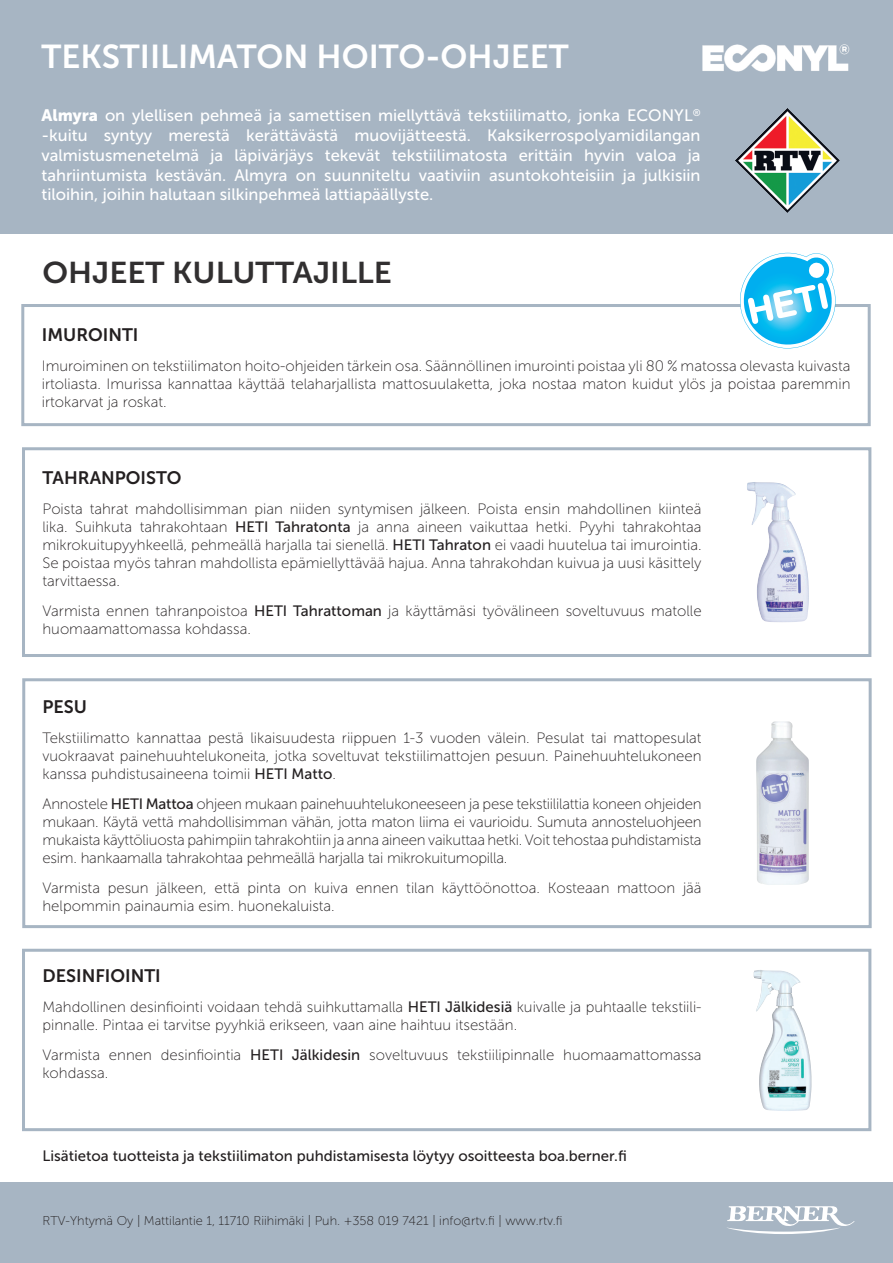
<style>
.page{position:relative;width:893px;height:1263px;background:#fff}
.page>*{position:absolute;margin:0;border:0;box-sizing:border-box;transform-origin:0 0}
.t1{font:33px "Museo Sans 700";color:#fff}
.Default{font:30px "Museo Sans 700";color:#312f30;scale:1.05 1}
.Default-2{font:18px "Museo Sans 700";color:#231f20}
.Default-3{font:16.5px/19.8px "Museo Sans 500";color:#fff;text-align:justify}
.t2{font:15px/18px "Museo Sans 100";color:#231f20;text-align:justify}
.t3{font:15px "Museo Sans 500";color:#231f20}
.Default-4{font:12.75px "Museo Sans 100";color:#231f20}
.s1{font-family:"Museo Sans 900"}
.s2{font-family:"Museo Sans 500"}
</style>
<div class="page">
<div style="left:0;top:1182px;width:893px;height:81px;background:#a7b5c3"></div>
<div style="left:0;top:0;width:893px;height:233px;background:#a7b5c3"></div>
<svg style="left:727px;top:1206px;width:128px;height:28px"></svg>
<div style="left:22px;top:678px;width:850px;height:250px;border:3px solid #a7b5c3"></div>
<div style="left:22px;top:949px;width:849px;height:182px;border:3px solid #a7b5c3"></div>
<div style="left:22px;top:447px;width:849px;height:210px;border:3px solid #a7b5c3"></div>
<div style="left:21px;top:304px;width:850px;height:122px;border:3px solid #a7b5c3"></div>
<img style="left:756px;top:721px;width:53px;height:164px">
<img style="left:754px;top:970px;width:57px;height:141px">
<img style="left:747px;top:482px;width:9px;height:41px">
<img style="left:702px;top:44px;width:148px;height:28px">
<img style="left:735px;top:108px;width:105px;height:105px">
<svg style="left:740px;top:252px;width:96px;height:97px"></svg>
<p class="t1" style="left:41px;top:39px;width:529px">TEKSTIILIMATON HOITO-OHJEET</p>
<p class="Default-3" style="left:41px;top:106px;width:661px"><span class="s1">Almyra</span> on ylellisen pehmeä ja samettisen miellyttävä tekstiilimatto, jonka ECONYL<sup>® </sup>-kuitu syntyy merestä kerättävästä muovijätteestä. Kaksikerrospolyamidilangan valmistusmenetelmä ja läpivärjäys tekevät tekstiilimatosta erittäin hyvin valoa ja tahriintumista kestävän. Almyra on suunniteltu vaativiin asuntokohteisiin ja julkisiin tiloihin, joihin halutaan silkinpehmeä lattiapäällyste.</p>
<p class="Default" style="left:42px;top:256px;width:334px">OHJEET KULUTTAJILLE</p>
<p class="Default-2" style="left:42px;top:325px;width:98px">IMUROINTI</p>
<p class="t2" style="left:42px;top:357px;width:810px">Imuroiminen on tekstiilimaton hoito-ohjeiden tärkein osa. Säännöllinen imurointi poistaa yli 80 % matossa olevasta kuivasta irtoliasta. Imurissa kannattaa käyttää telaharjallista mattosuulaketta, joka nostaa maton kuidut ylös ja poistaa paremmin irtokarvat ja roskat.</p>
<p class="Default-2" style="left:43px;top:468px;width:141px">TAHRANPOISTO</p>
<p class="t2" style="left:43px;top:500px;width:661px">Poista tahrat mahdollisimman pian niiden syntymisen jälkeen. Poista ensin mahdollinen kiinteä lika. Suihkuta tahrakohtaan <span class="s2">HETI Tahratonta</span> ja anna aineen vaikuttaa hetki. Pyyhi tahrakohtaa mikrokuitupyyhkeellä, pehmeällä harjalla tai sienellä. <span class="s2">HETI Tahraton</span> ei vaadi huutelua tai imurointia.<br>Se poistaa myös tahran mahdollista epämiellyttävää hajua. Anna tahrakohdan kuivua ja uusi käsittely tarvittaessa.</p>
<p class="t2" style="left:43px;top:602px;width:661px">Varmista ennen tahranpoistoa <span class="s2">HETI Tahrattoman</span> ja käyttämäsi työvälineen soveltuvuus matolle huomaamattomassa kohdassa.</p>
<p class="Default-2" style="left:43px;top:697px;width:46px">PESU</p>
<p class="t2" style="left:43px;top:729px;width:661px">Tekstiilimatto kannattaa pestä likaisuudesta riippuen 1-3 vuoden välein. Pesulat tai mattopesulat vuokraavat painehuuhtelukoneita, jotka soveltuvat tekstiilimattojen pesuun. Painehuuhtelukoneen kanssa puhdistusaineena toimii <span class="s2">HETI Matto</span>.</p>
<p class="t2" style="left:43px;top:795px;width:661px">Annostele <span class="s2">HETI Mattoa</span> ohjeen mukaan painehuuhtelukoneeseen ja pese tekstiililattia koneen ohjeiden mukaan. Käytä vettä mahdollisimman vähän, jotta maton liima ei vaurioidu. Sumuta annosteluohjeen mukaista käyttöliuosta pahimpiin tahrakohtiin ja anna aineen vaikuttaa hetki. Voit tehostaa puhdistamista esim. hankaamalla tahrakohtaa pehmeällä harjalla tai mikrokuitumopilla.</p>
<p class="t2" style="left:43px;top:879px;width:661px">Varmista pesun jälkeen, että pinta on kuiva ennen tilan käyttöönottoa. Kosteaan mattoon jää helpommin painaumia esim. huonekaluista.</p>
<p class="Default-2" style="left:43px;top:966px;width:120px">DESINFIOINTI</p>
<p class="t2" style="left:43px;top:998px;width:661px">Mahdollinen desinfiointi voidaan tehdä suihkuttamalla <span class="s2">HETI Jälkidesiä</span> kuivalle ja puhtaalle tekstiili&shy;pinnalle. Pintaa ei tarvitse pyyhkiä erikseen, vaan aine haihtuu itsestään.</p>
<p class="t2" style="left:43px;top:1046px;width:661px">Varmista ennen desinfiointia <span class="s2">HETI Jälkidesin</span> soveltuvuus tekstiilipinnalle huomaamattomassa kohdassa.</p>
<p class="t3" style="left:43px;top:1147px;width:586px">Lisätietoa tuotteista ja tekstiilimaton puhdistamisesta löytyy osoitteesta boa.berner.fi</p>
<p class="Default-4" style="left:43px;top:1213px;width:521px">RTV-Yhtymä Oy | Mattilantie 1, 11710 Riihimäki | Puh. +358 019 7421 | info@rtv.fi | www.rtv.fi</p>
</div>
